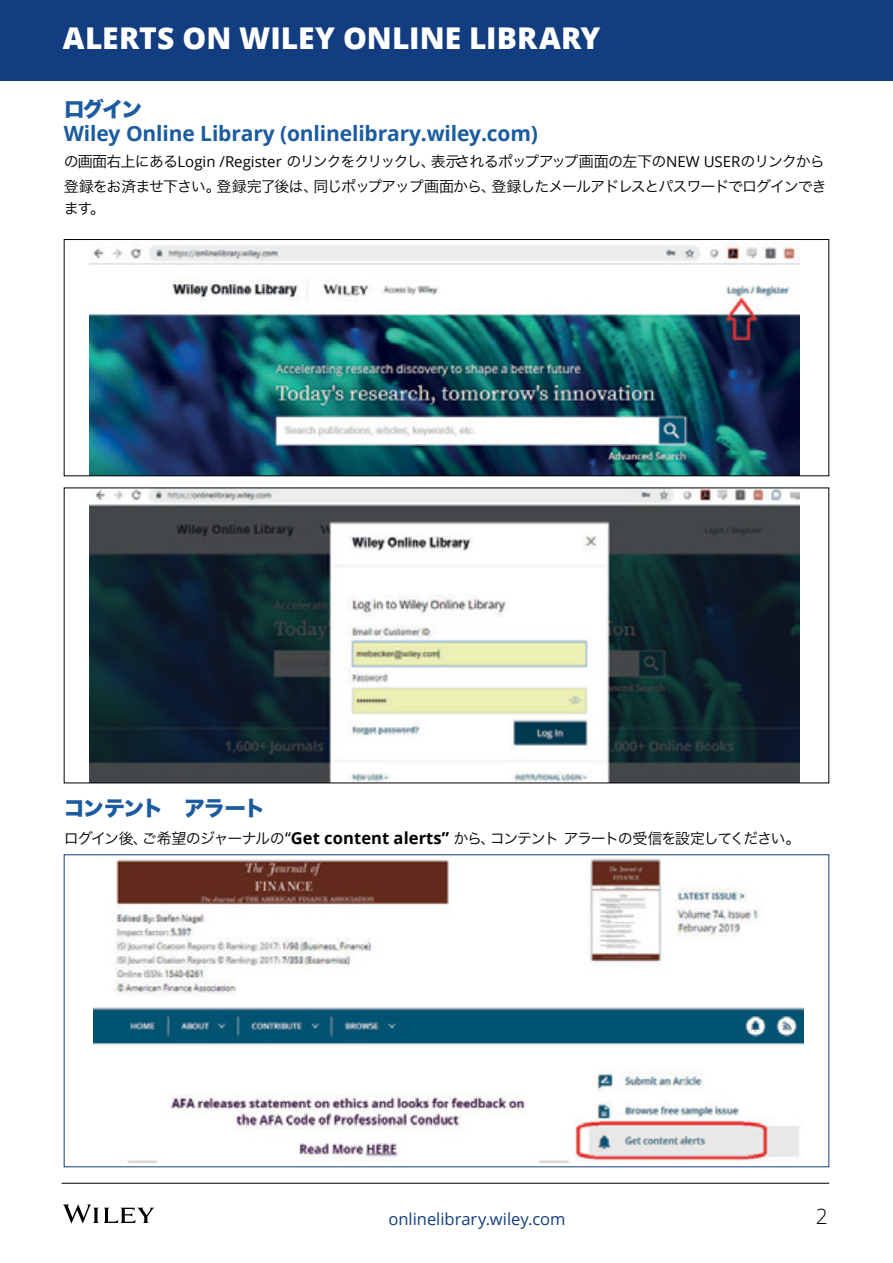
<style>
.page{position:relative;width:893px;height:1263px;background:#fff}
.page>*{position:absolute;margin:0;border:0;box-sizing:border-box;transform-origin:0 0}
.t1{font:800 30px "Open Sans";color:#fff}
.Body_copy{font:700 21px/24px "Open Sans";letter-spacing:-.005em;color:#1b5ba0}
.Body_copy-2{font:21px "Hira Kaku Std W8";letter-spacing:-.07em;color:#1b5ba0}
.t2{font:300 21px "Open Sans";color:#000}
.t3{font:16.5px "Open Sans";color:#123d80}
.Body_copy-3{font:15px/24.2px "Hira Kaku Pro W3";letter-spacing:-.07em;color:#000}
.Body_copy-4{font:15px "Hira Kaku Pro W3";letter-spacing:-.095em;color:#000}
.s1{font-family:"Hira Kaku Std W8";font-weight:400}
.s2{font-family:"Open Sans"}
.s3{font-family:"Open Sans";font-size:16.5px}
.s4{font-family:"Open Sans";font-weight:700;font-size:16.5px}
</style>
<div class="page">
<svg style="left:63px;top:1204px;width:91px;height:19px"></svg>
<hr style="left:62px;top:1183px;width:767px;height:1px;background:#000">
<div style="left:0;top:0;width:893px;height:81px;background:#123d80"></div>
<img style="left:89px;top:489px;width:710px;height:292px">
<img style="left:89px;top:243px;width:710px;height:231px">
<div style="left:64px;top:239px;width:765px;height:237px;border:1px solid #000"></div>
<img style="left:94px;top:858px;width:710px;height:304px">
<h1 class="t1" style="left:63px;top:15px;width:539px">ALERTS ON WILEY ONLINE LIBRARY</h1>
<p class="Body_copy" style="left:64px;top:97px;width:476px"><span class="s1">ログイン<br></span>Wiley Online Library (onlinelibrary.wiley.com)</p>
<p class="Body_copy-3" style="left:64px;top:149px;width:765px">の画面右上にある<span class="s2">Login /Register</span> のリンクをクリックし、表示されるポップアップ画面の左下の<span class="s2">NEW USER</span>のリンクから登録をお済ませ下さい。登録完了後は、同じポップアップ画面から、登録したメールアドレスとパスワードでログインでき</p>
<p class="Body_copy-3" style="left:64px;top:196px;width:43px">ます。</p>
<p class="Body_copy-2" style="left:64px;top:796px;width:203px">コンテント　アラート</p>
<p class="Body_copy-4" style="left:64px;top:824px;width:738px">ログイン後、ご希望のジャーナルの<span class="s3">“</span><span class="s4">Get content alerts”</span> から、コンテントアラートの受信を設定してください。</p>
<p class="t3" style="left:388px;top:1207px;width:179px">onlinelibrary.wiley.com</p>
<h2 class="t2" style="left:816px;top:1201px;width:13px">2</h2>
</div>
